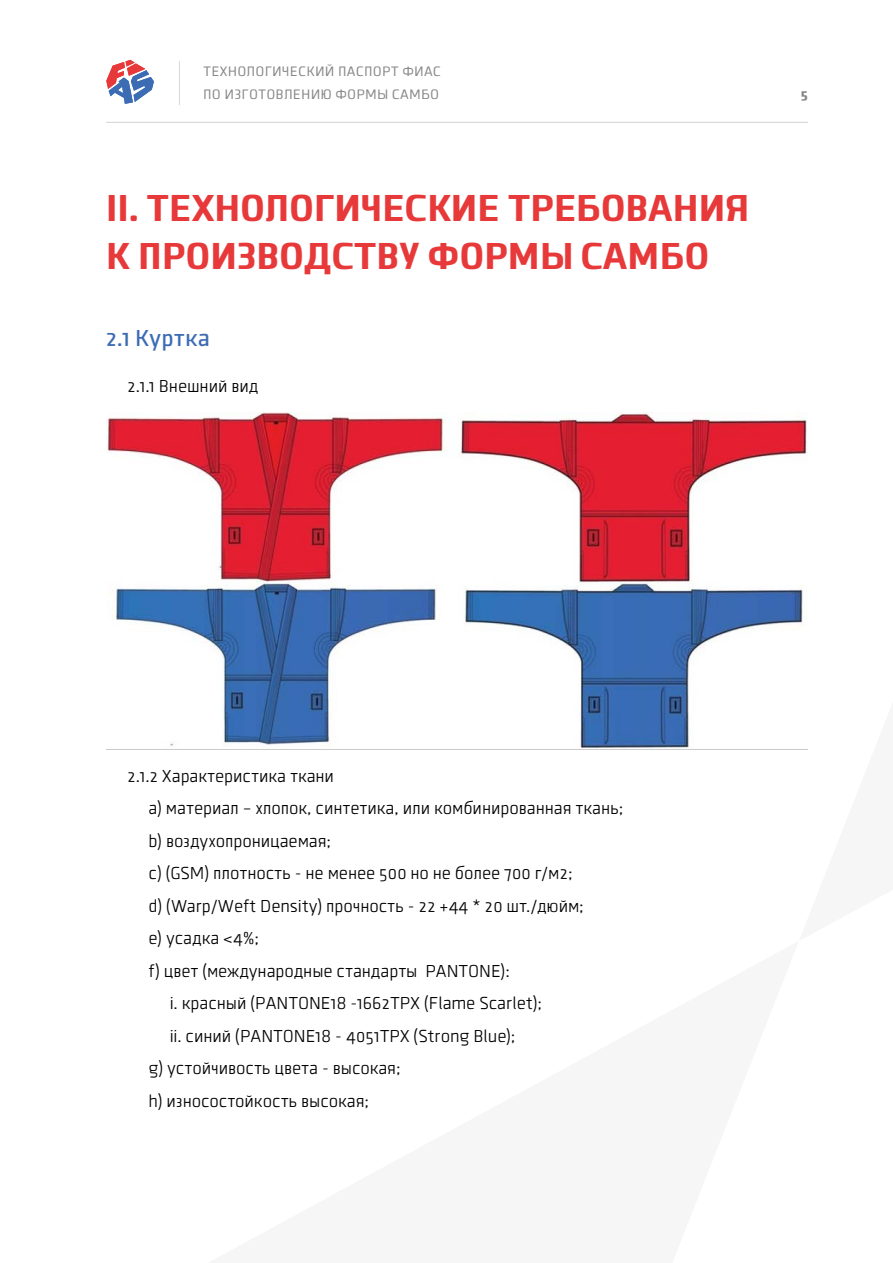
<style>
.page{position:relative;width:893px;height:1263px;background:#fff}
.page>*{position:absolute;margin:0;border:0;box-sizing:border-box;transform-origin:0 0}
.t1{font:800 39px/48px "Clio";letter-spacing:.005em;color:#e73939}
.t2{font:500 24px "Clio";letter-spacing:.01em;color:#3c6cb3}
.t3{font:300 18px "Clio";letter-spacing:.01em;color:#000}
.t4{font:14.25px/22.5px "Clio";letter-spacing:.035em;color:#878787}
.t5{font:900 14.25px "Clio";color:#878787}
</style>
<div class="page">
<svg style="left:106px;top:60px;width:48px;height:44px"></svg>
<hr style="left:106px;top:122px;width:702px;height:1px;background:#dadada">
<hr style="left:179px;top:61px;width:1px;height:44px;background:#dadada">
<img style="left:107px;top:413px;width:701px;height:337px">
<p class="t4" style="left:203px;top:60px;width:239px">ТЕХНОЛОГИЧЕСКИЙ ПАСПОРТ ФИАС<br>ПО ИЗГОТОВЛЕНИЮ ФОРМЫ САМБО</p>
<h1 class="t1" style="left:106px;top:184px;width:644px">II. ТЕХНОЛОГИЧЕСКИЕ ТРЕБОВАНИЯ<br>К ПРОИЗВОДСТВУ ФОРМЫ САМБО</h1>
<h2 class="t2" style="left:106px;top:324px;width:105px">2.1 Куртка</h2>
<p class="t3" style="left:128px;top:375px;width:132px">2.1.1 Внешний вид</p>
<p class="t5" style="left:801px;top:85px;width:8px">5</p>
<p class="t3" style="left:128px;top:765px;width:208px">2.1.2 Характеристика ткани</p>
<p class="t3" style="left:149px;top:798px;width:476px">a) материал – хлопок, синтетика, или комбинированная ткань;</p>
<p class="t3" style="left:149px;top:830px;width:184px">b) воздухопроницаемая;</p>
<p class="t3" style="left:149px;top:863px;width:425px">c) (GSM) плотность - не менее 500 но не более 700 г/м2;</p>
<p class="t3" style="left:149px;top:895px;width:437px">d) (Warp/Weft Density) прочность - 22 +44 * 20 шт./дюйм;</p>
<p class="t3" style="left:149px;top:928px;width:112px">e) усадка &lt;4%;</p>
<p class="t3" style="left:149px;top:960px;width:363px">f) цвет (международные стандарты PANTONE):</p>
<p class="t3" style="left:170px;top:993px;width:374px">i. красный (PANTONE18 -1662TPX (Flame Scarlet);</p>
<p class="t3" style="left:170px;top:1025px;width:347px">ii. синий (PANTONE18 - 4051TPX (Strong Blue);</p>
<p class="t3" style="left:149px;top:1058px;width:254px">g) устойчивость цвета - высокая;</p>
<p class="t3" style="left:149px;top:1090px;width:222px">h) износостойкость высокая;</p>
</div>
